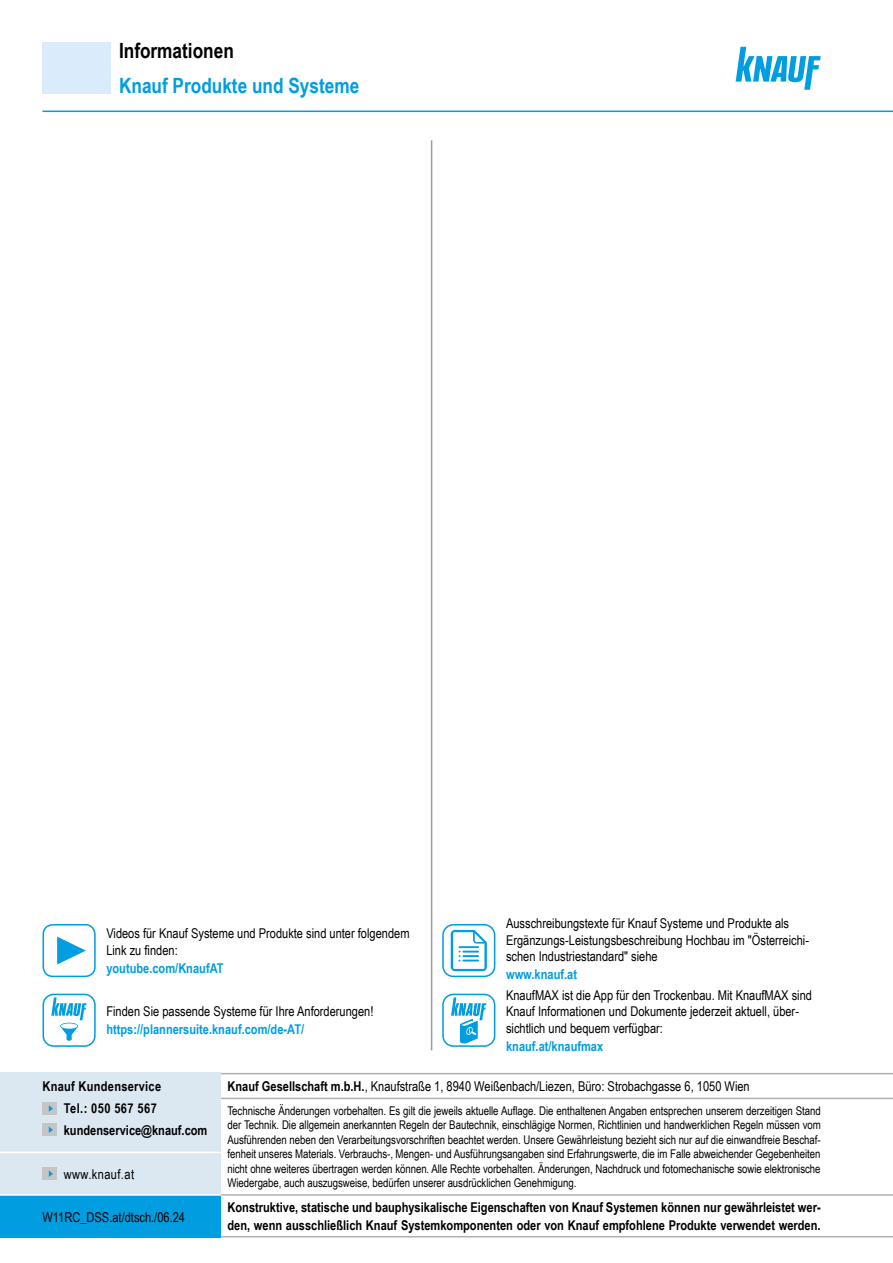
<style>
.page{position:relative;width:893px;height:1263px;background:#fff}
.page>*{position:absolute;margin:0;border:0;box-sizing:border-box;transform-origin:0 0}
.IHV_Ue2_Ausfuehrung_Dbl{font:700 21px "Arial Narrow";color:#009de0}
.IHV_Ue1_Ausfuehrung_Dbl{font:700 21px "Arial Narrow";color:#000}
.t1{font:13.5px/16.5px "Arial Narrow";color:#000}
.t2{font:700 13.5px/18px "Arial Narrow";color:#000}
.t3{font:700 13.5px "Arial Narrow";color:#009de0}
.t4{font:700 13.5px "Arial Narrow";letter-spacing:.02em;color:#000}
.t5{font:700 13.5px "Arial Narrow";letter-spacing:.03em;color:#000}
.t6{font:13.5px "Arial Narrow";letter-spacing:.03em;color:#000}
.t7{font:12.75px "Arial Narrow";color:#000}
.t8{font:12px/14.4px "Arial Narrow";letter-spacing:-.005em;color:#000;text-align:justify}
.s1{font-weight:700}
</style>
<div class="page">
<div style="left:43px;top:43px;width:68px;height:51px;background:#daecfb"></div>
<svg style="left:736px;top:47px;width:85px;height:43px"></svg>
<hr style="left:43px;top:111px;width:850px;height:1px;background:#009de0">
<hr style="left:431px;top:140px;width:1px;height:910px;background:#9b9b9b">
<div style="left:0;top:1073px;width:221px;height:139px;background:#dce8f1"></div>
<div style="left:0;top:1195px;width:221px;height:42px;background:#009de0"></div>
<div style="left:43px;top:1167px;width:14px;height:13px;background:#c4c5c5"></div>
<svg style="left:49px;top:1170px;width:4px;height:7px"></svg>
<div style="left:43px;top:1123px;width:14px;height:13px;background:#c4c5c5"></div>
<svg style="left:49px;top:1126px;width:4px;height:7px"></svg>
<div style="left:43px;top:1102px;width:14px;height:13px;background:#c4c5c5"></div>
<svg style="left:49px;top:1105px;width:4px;height:6px"></svg>
<hr style="left:0;top:1194px;width:221px;height:2px;background:#fff">
<hr style="left:0;top:1152px;width:221px;height:1px;background:#fff">
<hr style="left:221px;top:1194px;width:672px;height:2px;background:#b0b0b1">
<hr style="left:221px;top:1236px;width:672px;height:1px;background:#b0b0b1">
<hr style="left:221px;top:1073px;width:672px;height:1px;background:#b0b0b1">
<hr style="left:221px;top:1098px;width:672px;height:1px;background:#b0b0b1">
<div style="left:442px;top:994px;width:53px;height:53px;border:2px solid #009ee1;border-radius:10px"></div>
<svg style="left:451px;top:997px;width:35px;height:47px"></svg>
<div style="left:442px;top:924px;width:53px;height:53px;border:2px solid #009ee1;border-radius:10px"></div>
<svg style="left:451px;top:930px;width:36px;height:41px"></svg>
<div style="left:43px;top:924px;width:53px;height:53px;border:2px solid #009de0;border-radius:10px"></div>
<svg style="left:57px;top:937px;width:29px;height:27px"></svg>
<div style="left:43px;top:994px;width:53px;height:53px;border:2px solid #009ee1;border-radius:10px"></div>
<svg style="left:51px;top:997px;width:36px;height:44px"></svg>
<svg style="left:60px;top:1023px;width:18px;height:6px"></svg>
<div style="left:61px;top:1023px;width:16px;height:6px;background:#fff;border-radius:50%"></div>
<p class="IHV_Ue1_Ausfuehrung_Dbl" style="left:119px;top:34px;width:116px">Informationen</p>
<p class="IHV_Ue2_Ausfuehrung_Dbl" style="left:119px;top:70px;width:242px">Knauf Produkte und Systeme</p>
<p class="t1" style="left:106px;top:925px;width:305px">Videos für Knauf Systeme und Produkte sind unter folgendem<br>Link zu finden:</p>
<p class="t3" style="left:106px;top:958px;width:119px">youtube.com/KnaufAT</p>
<p class="t1" style="left:106px;top:1002px;width:269px">Finden Sie passende Systeme für Ihre Anforderungen!</p>
<p class="t3" style="left:106px;top:1019px;width:199px">https://plannersuite.knauf.com/de-AT/</p>
<p class="t1" style="left:506px;top:915px;width:304px">Ausschreibungstexte für Knauf Systeme und Produkte als<br>Ergänzungs-Leistungsbeschreibung Hochbau im "Österreichi&shy;schen Industriestandard" siehe</p>
<p class="t3" style="left:506px;top:964px;width:72px">www.knauf.at</p>
<p class="t1" style="left:506px;top:986px;width:307px">KnaufMAX ist die App für den Trockenbau. Mit KnaufMAX sind<br>Knauf Informationen und Dokumente jederzeit aktuell, über&shy;sichtlich und bequem verfügbar:</p>
<p class="t3" style="left:506px;top:1035px;width:99px">knauf.at/knaufmax</p>
<p class="t4" style="left:43px;top:1075px;width:120px">Knauf Kundenservice</p>
<p class="t2" style="left:64px;top:1120px;width:145px">kundenservice@knauf.com</p>
<p class="t6" style="left:64px;top:1164px;width:72px">www.knauf.at</p>
<p class="t5" style="left:64px;top:1098px;width:95px">Tel.: 050 567 567</p>
<p class="t1" style="left:43px;top:1208px;width:144px">W11RC_DSS.at/dtsch./06.24</p>
<p class="t7" style="left:43px;top:1207px;width:166px">W11RC_DSS.at/dtsch./06.24/INT/A</p>
<p class="t1" style="left:227px;top:1077px;width:524px"><span class="s1">Knauf Gesellschaft m.b.H.</span>, Knaufstraße 1, 8940 Weißenbach/Liezen, Büro: Strobachgasse 6, 1050 Wien</p>
<p class="t8" style="left:227px;top:1103px;width:595px">Technische Änderungen vorbehalten. Es gilt die jeweils aktuelle Auflage. Die enthaltenen Angaben entsprechen unserem derzeitigen Stand der Technik. Die allgemein anerkannten Regeln der Bautechnik, einschlägige Normen, Richtlinien und handwerklichen Regeln müssen vom Ausführenden neben den Verarbeitungsvorschriften beachtet werden. Unsere Gewährleistung bezieht sich nur auf die einwandfreie Beschaf&shy;fenheit unseres Materials. Verbrauchs-, Mengen- und Ausführungsangaben sind Erfahrungswerte, die im Falle abweichender Gegebenheiten nicht ohne weiteres übertragen werden können. Alle Rechte vorbehalten. Änderungen, Nachdruck und fotomechanische sowie elektronische Wiedergabe, auch auszugsweise, bedürfen unserer ausdrücklichen Genehmigung.</p>
<p class="t2" style="left:227px;top:1197px;width:595px">Konstruktive, statische und bauphysikalische Eigenschaften von Knauf Systemen können nur gewährleistet wer&shy;den, wenn ausschließlich Knauf Systemkomponenten oder von Knauf empfohlene Produkte verwendet werden.</p>
</div>
